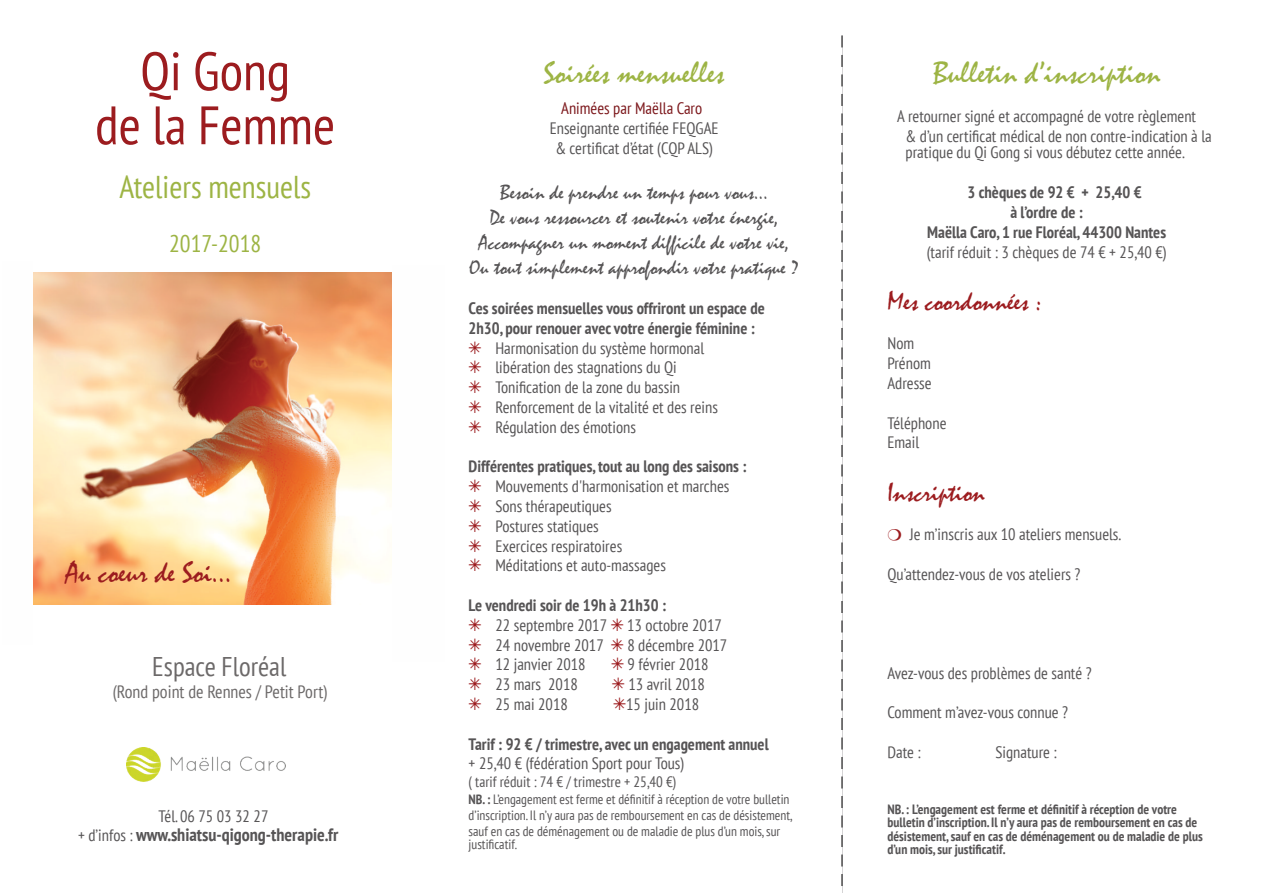
<style>
.page{position:relative;width:1263px;height:893px;background:#fff}
.page>*{position:absolute;margin:0;border:0;box-sizing:border-box;transform-origin:0 0}
.t1{font:condensed 54px/54px "PT Sans";color:#9c1c1f;text-align:center}
.t2{font:31.5px "Mistral";color:#9db444}
.t3{font:condensed 31.5px "PT Sans";color:#9db444}
.t4{font:30px "Mistral";color:#9c1c1f}
.t5{font:27px "Mistral";color:#9c1c1f}
.t6{font:condensed 27px "PT Sans";color:#6c6969}
.t7{font:condensed 24px "PT Sans";color:#9db444}
.t8{font:21px/25.2px "Mistral";color:#565455;text-align:center}
.t9{font:700 condensed 18px "PT Sans";color:#565455}
.t10{font:condensed 18px "PT Sans";color:#6c6969}
.t11{font:condensed 16.5px/19.8px "PT Sans";color:#565455}
.t12{font:700 condensed 16.5px "PT Sans";color:#565455}
.t13{font:condensed 16.5px "PT Sans";color:#7c171b}
.t14{font:condensed 15px "PT Sans";color:#565455}
.t15{font:700 condensed 13.5px/13.5px "PT Sans";color:#565455}
.t16{font:condensed 13.5px/16.2px "PT Sans";color:#565455}
.s1{font-weight:400;font-size:16.5px}
.s2{font-weight:700}
.s3{font-family:"Monotype Sorts";font-stretch:normal;color:#9c1c1f}
</style>
<div class="page">
<img style="left:33px;top:273px;width:359px;height:331px">
<img style="left:127px;top:747px;width:159px;height:35px">
<svg style="left:842px;top:35px;width:1px;height:858px"></svg>
<h1 class="t1" style="left:95px;top:50px;width:241px">Qi Gong<br>de la Femme</h1>
<h2 class="t3" style="left:119px;top:175px;width:193px">Ateliers mensuels</h2>
<h3 class="t7" style="left:169px;top:234px;width:94px">2017-2018</h3>
<h3 class="t4" style="left:66px;top:563px;width:167px">Au coeur de Soi...</h3>
<h3 class="t6" style="left:152px;top:656px;width:136px">Espace Floréal</h3>
<p class="t10" style="left:113px;top:684px;width:216px">(Rond point de Rennes / Petit Port)</p>
<p class="t11" style="left:159px;top:807px;width:111px">Tél. 06 75 03 32 27</p>
<p class="t9" style="left:78px;top:828px;width:262px"><span class="s1">+ d’infos :</span> www.shiatsu-qigong-therapie.fr</p>
<h2 class="t2" style="left:544px;top:62px;width:182px">Soirées mensuelles</h2>
<p class="t13" style="left:561px;top:102px;width:143px">Animées par Maëlla Caro</p>
<p class="t11" style="left:550px;top:120px;width:170px;text-align:center">Enseignante certifiée FEQGAE &amp; certificat d’état (CQP ALS)</p>
<p class="t8" style="left:469px;top:182px;width:331px">Besoin de prendre un temps pour vous...<br>De vous ressourcer et soutenir votre énergie, Accompagner un moment difficile de votre vie, Ou tout simplement approfondir votre pratique ?</p>
<p class="t11" style="left:469px;top:300px;width:298px"><span class="s2">Ces soirées mensuelles vous offriront un espace de 2h30, pour renouer avec votre énergie féminine : </span><span class="s3">✴</span> Harmonisation du système hormonal<br><span class="s3">✴</span> libération des stagnations du Qi<br><span class="s3">✴</span> Tonification de la zone du bassin<br><span class="s3">✴</span> Renforcement de la vitalité et des reins<br><span class="s3">✴</span> Régulation des émotions</p>
<p class="t11" style="left:469px;top:458px;width:279px"><span class="s2">Différentes pratiques, tout au long des saisons : </span><span class="s3">✴</span> Mouvements d'harmonisation et marches <span class="s3">✴</span> Sons thérapeutiques<br><span class="s3">✴</span> Postures statiques<br><span class="s3">✴</span> Exercices respiratoires<br><span class="s3">✴</span> Méditations et auto-massages</p>
<p class="t11" style="left:469px;top:597px;width:260px"><span class="s2">Le vendredi soir de 19h à 21h30 :<br></span><span class="s3">✴</span> 22 septembre 2017 <span class="s3">✴</span> 13 octobre 2017 <span class="s3">✴</span> 24 novembre 2017 <span class="s3">✴</span> 8 décembre 2017 <span class="s3">✴</span> 12 janvier 2018</p>
<p class="t11" style="left:611px;top:656px;width:99px"><span class="s3">✴</span> 9 février 2018</p>
<p class="t11" style="left:469px;top:676px;width:111px"><span class="s3">✴</span> 23 mars 2018</p>
<p class="t11" style="left:612px;top:676px;width:95px"><span class="s3">✴</span> 13 avril 2018</p>
<p class="t11" style="left:469px;top:696px;width:101px"><span class="s3">✴</span> 25 mai 2018</p>
<p class="t11" style="left:613px;top:696px;width:88px"><span class="s3">✴</span>15 juin 2018</p>
<p class="t12" style="left:469px;top:737px;width:302px">Tarif : 92 € / trimestre, avec un engagement annuel</p>
<p class="t11" style="left:469px;top:755px;width:217px">+ 25,40 € (fédération Sport pour Tous)</p>
<p class="t14" style="left:469px;top:776px;width:209px">( tarif réduit : 74 € / trimestre + 25,40 €)</p>
<p class="t16" style="left:469px;top:792px;width:325px"><span class="s2">NB. :</span> L’engagement est ferme et définitif à réception de votre bulletin d’inscription. Il n’y aura pas de remboursement en cas de désistement, sauf en cas de déménagement ou de maladie de plus d’un mois,sur</p>
<p class="t16" style="left:469px;top:838px;width:50px">justificatif.</p>
<h2 class="t2" style="left:933px;top:62px;width:229px">Bulletin d’inscription</h2>
<p class="t11" style="left:906px;top:108px;width:308px;text-indent:-8px">A retourner signé et accompagné de votre règlement<br>&amp; d’un certificat médical de non contre-indication à la</p>
<p class="t11" style="left:906px;top:144px;width:280px">pratique du Qi Gong si vous débutez cette année.</p>
<p class="t12" style="left:967px;top:186px;width:176px">3 chèques de 92 € + 25,40 €</p>
<p class="t12" style="left:1010px;top:206px;width:74px">à l’ordre de :</p>
<p class="t12" style="left:927px;top:225px;width:240px">Maëlla Caro, 1 rue Floréal, 44300 Nantes</p>
<p class="t11" style="left:927px;top:243px;width:241px">(tarif réduit : 3 chèques de 74 € + 25,40 €)</p>
<h3 class="t5" style="left:887px;top:292px;width:155px">Mes coordonnées :</h3>
<p class="t11" style="left:887px;top:335px;width:46px">Nom<br>Prénom<br>Adresse</p>
<p class="t11" style="left:887px;top:414px;width:61px">Téléphone<br>Email</p>
<h3 class="t5" style="left:887px;top:483px;width:99px">Inscription</h3>
<p class="t11" style="left:887px;top:526px;width:235px"><span class="s3">❍</span> Je m’inscris aux 10 ateliers mensuels.</p>
<p class="t11" style="left:887px;top:566px;width:195px">Qu’attendez-vous de vos ateliers ?</p>
<p class="t11" style="left:887px;top:665px;width:206px">Avez-vous des problèmes de santé ?</p>
<p class="t11" style="left:887px;top:704px;width:182px">Comment m’avez-vous connue ?</p>
<p class="t11" style="left:887px;top:744px;width:35px">Date :</p>
<p class="t11" style="left:995px;top:744px;width:63px">Signature :</p>
<p class="t15" style="left:887px;top:804px;width:317px">NB. : L’engagement est ferme et définitif à réception de votre bulletin d’inscription. Il n’y aura pas de remboursement en cas de désistement,sauf en cas de déménagement ou de maladie de plus d’un mois,sur justificatif.</p>
</div>
